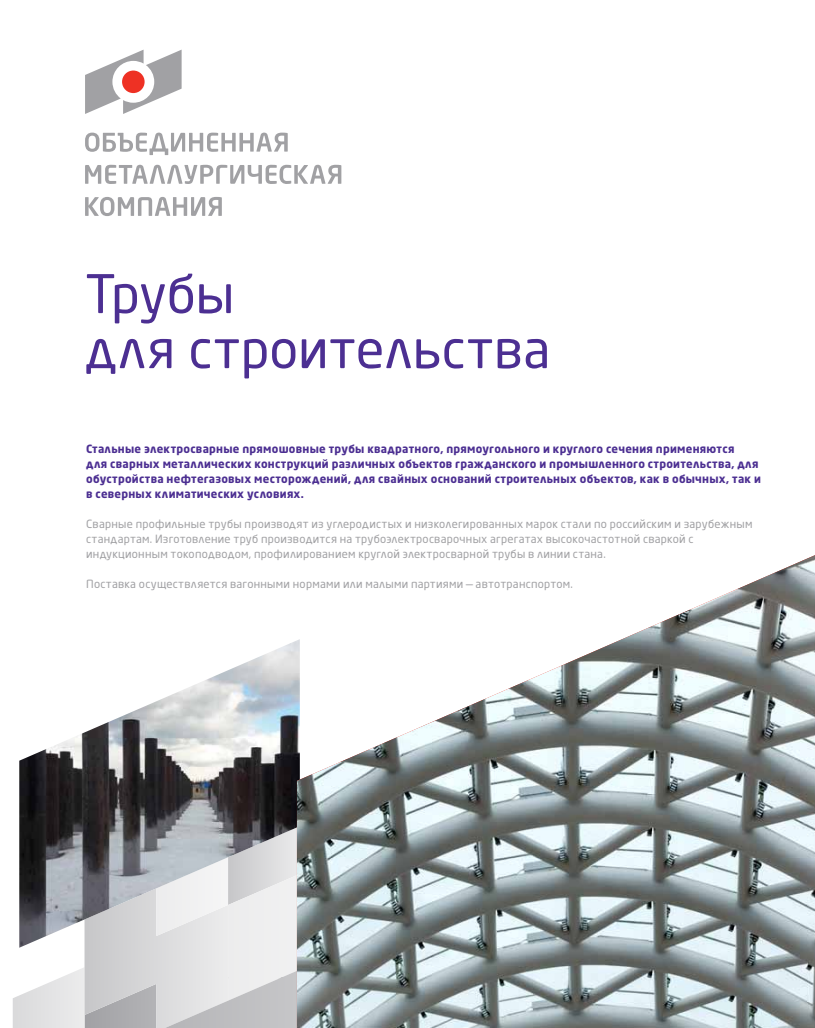
<style>
.page{position:relative;width:815px;height:1028px;background:#fff}
.page>*{position:absolute;margin:0;border:0;box-sizing:border-box;transform-origin:0 0}
.t1{font:52.5px/55px "Neo Sans Pro Cyr";color:#4c2f92}
.t2{font:11.25px/15px "Neo Sans Pro Cyr";letter-spacing:.02em;color:#a1a1a4}
.t3{font:700 11.25px/15px "Neo Sans Pro Cyr";letter-spacing:.025em;color:#4c2f92}
</style>
<div class="page">
<svg style="left:13px;top:947px;width:284px;height:81px"></svg>
<svg style="left:85px;top:50px;width:97px;height:64px"></svg>
<div style="left:122px;top:71px;width:23px;height:22px;background:#ee3124;border-radius:50%"></div>
<svg style="left:85px;top:133px;width:203px;height:22px"></svg>
<svg style="left:85px;top:165px;width:256px;height:19px"></svg>
<svg style="left:85px;top:197px;width:137px;height:19px"></svg>
<img style="left:19px;top:640px;width:278px;height:307px">
<img style="left:297px;top:555px;width:518px;height:473px">
<h1 class="t1" style="left:85px;top:265px;width:467px">Трубы<br>для строительства</h1>
<p class="t3" style="left:86px;top:441px;width:676px">Стальные электросварные прямошовные трубы квадратного, прямоугольного и круглого сечения применяются<br>для сварных металлических конструкций различных объектов гражданского и промышленного строительства, для обустройства нефтегазовых месторождений, для свайных оснований строительных объектов, как в обычных, так и в северных климатических условиях.</p>
<p class="t2" style="left:86px;top:516px;width:668px">Сварные профильные трубы производят из углеродистых и низколегированных марок стали по российским и зарубежным стандартам. Изготовление труб производится на трубоэлектросварочных агрегатах высокочастотной сваркой с индукционным токоподводом, профилированием круглой электросварной трубы в линии стана.</p>
<p class="t2" style="left:86px;top:576px;width:488px">Поставка осуществляется вагонными нормами или малыми партиями — автотранспортом.</p>
</div>
